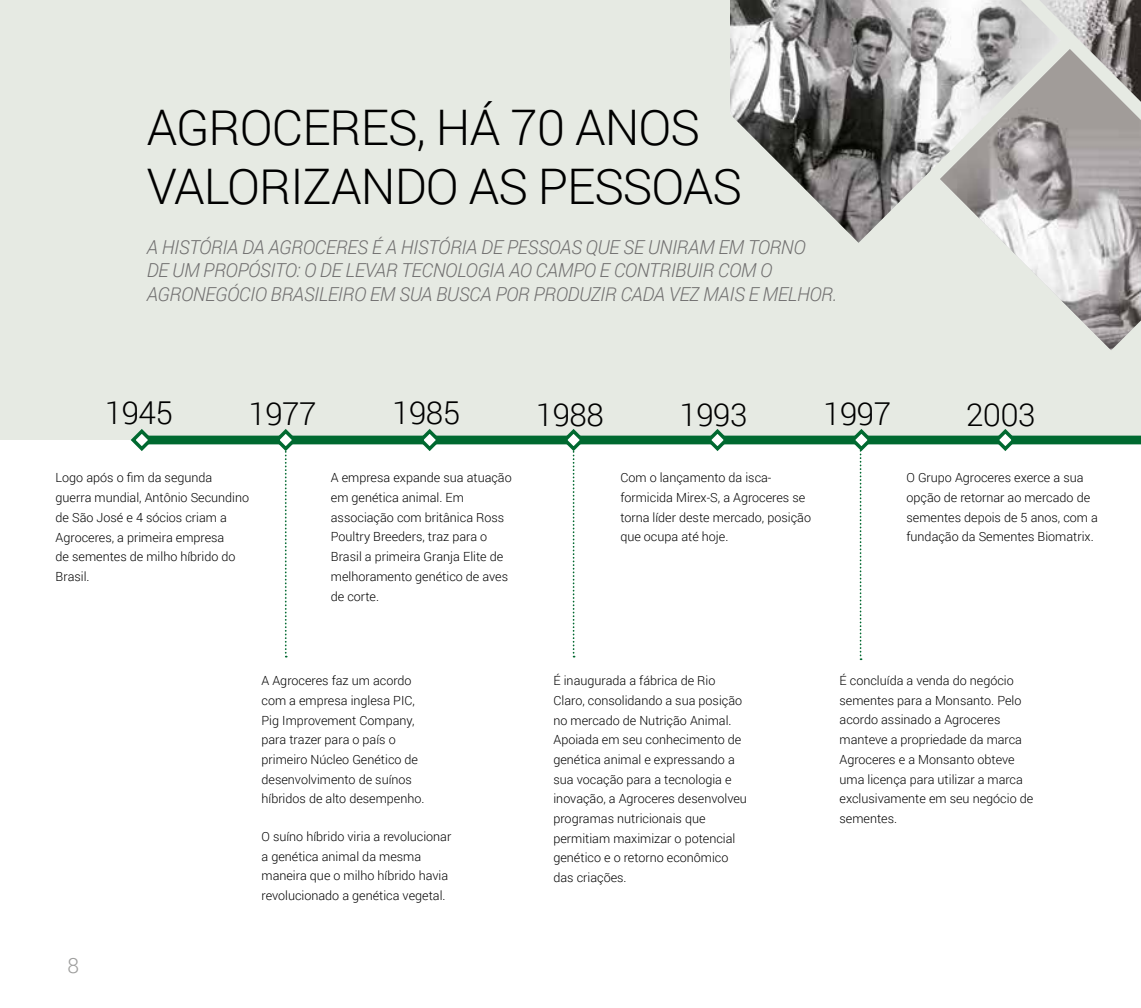
<style>
.page{position:relative;width:1141px;height:1008px;background:#fff}
.page>*{position:absolute;margin:0;border:0;box-sizing:border-box;transform-origin:0 0}
.t1{font:300 49px/58.8px "Roboto";letter-spacing:-.02em;color:#000}
.t2{font:300 31.5px "Roboto";letter-spacing:-.02em;color:#000}
.t3{font:300 21px "Roboto";color:#9d9d9c}
.t4{font:italic 300 19.25px/23.1px "Roboto";letter-spacing:-.02em;color:#706f6f}
.t5{font:300 12.6px/19.6px "Roboto";color:#000}
</style>
<div class="page">
<div style="left:0;top:0;width:1141px;height:439px;background:#e6eae3"></div>
<div style="left:139px;top:435px;width:1002px;height:9px;background:#006930"></div>
<svg style="left:128px;top:429px;width:27px;height:22px"></svg>
<svg style="left:272px;top:429px;width:27px;height:228px"></svg>
<svg style="left:416px;top:429px;width:27px;height:22px"></svg>
<svg style="left:560px;top:429px;width:27px;height:228px"></svg>
<svg style="left:704px;top:429px;width:27px;height:22px"></svg>
<svg style="left:848px;top:429px;width:27px;height:230px"></svg>
<svg style="left:992px;top:429px;width:27px;height:22px"></svg>
<img style="left:1061px;top:0;width:80px;height:49px">
<img style="left:1004px;top:49px;width:137px;height:301px">
<img style="left:730px;top:0;width:331px;height:243px">
<h1 class="t1" style="left:147px;top:96px;width:460px">AGROCERES, HÁ 70 ANOS<br>VALORIZANDO</h1>
<h1 class="t1" style="left:469px;top:155px;width:99px">AS PESSOAS</h1>
<h3 class="t4" style="left:147px;top:235px;width:692px">A HISTÓRIA DA AGROCERES É A HISTÓRIA DE PESSOAS QUE SE UNIRAM EM TORNO<br>DE UM PROPÓSITO: O DE LEVAR TECNOLOGIA AO CAMPO E CONTRIBUIR COM O<br>AGRONEGÓCIO BRASILEIRO EM SUA BUSCA POR PRODUZIR CADA VEZ MAIS E MELHOR.</h3>
<h2 class="t2" style="left:105px;top:391px;width:69px">1945</h2>
<h2 class="t2" style="left:249px;top:392px;width:69px">1977</h2>
<h2 class="t2" style="left:392px;top:391px;width:69px">1985</h2>
<h2 class="t2" style="left:536px;top:393px;width:69px">1988</h2>
<h2 class="t2" style="left:680px;top:393px;width:69px">1993</h2>
<h2 class="t2" style="left:823px;top:392px;width:69px">1997</h2>
<h2 class="t2" style="left:966px;top:393px;width:71px">2003</h2>
<p class="t5" style="left:56px;top:467px;width:195px">Logo após o fim da segunda guerra mundial, Antônio Secundino de São José e 4 sócios criam a<br>Agroceres, a primeira empresa<br>de sementes de milho híbrido do<br>Brasil.</p>
<p class="t5" style="left:331px;top:467px;width:182px">A empresa expande sua atuação em genética animal. Em associação com britânica Ross<br>Poultry Breeders, traz para o<br>Brasil a primeira Granja Elite de melhoramento genético de aves de corte.</p>
<h3 class="t3" style="left:67px;top:950px;width:13px">8</h3>
<p class="t5" style="left:262px;top:670px;width:165px">A Agroceres faz um acordo com a empresa inglesa PIC,<br>Pig I mprovement Company, para trazer para o país o primeiro Núcleo Genético de desenvolvimento de suínos híbridos de alto desempenho.</p>
<p class="t5" style="left:262px;top:825px;width:191px">O suíno híbrido viria a revolucionar a genética animal da mesma maneira que o milho híbrido havia revolucionado a genética vegetal.</p>
<p class="t5" style="left:620px;top:467px;width:192px">Com o lançamento da isca&shy;formicida Mirex-S, a Agroceres se torna líder deste mercado, posição que ocupa até hoje.</p>
<p class="t5" style="left:906px;top:467px;width:193px">O Grupo Agroceres exerce a sua opção de retornar ao mercado de sementes depois de 5 anos, com a fundação da Sementes Biomatrix.</p>
<p class="t5" style="left:553px;top:670px;width:195px">É inaugurada a fábrica de Rio<br>Claro, consolidando a sua posição no mercado de N utrição Animal.<br>Apoiada em seu conhecimento de genética animal e expressando a sua vocação para a tecnologia e inovação, a Agroceres desenvolveu programas nutricionais que permitiam maximizar o potencial genético e o retorno econômico das criações.</p>
<p class="t5" style="left:840px;top:670px;width:195px">É concluída a venda do negócio sementes para a Monsanto. Pelo acordo assinado a Agroceres manteve a propriedade da marca<br>Agroceres e a Monsanto obteve uma licença para utilizar a marca exclusivamente em seu negócio de sementes.</p>
</div>
